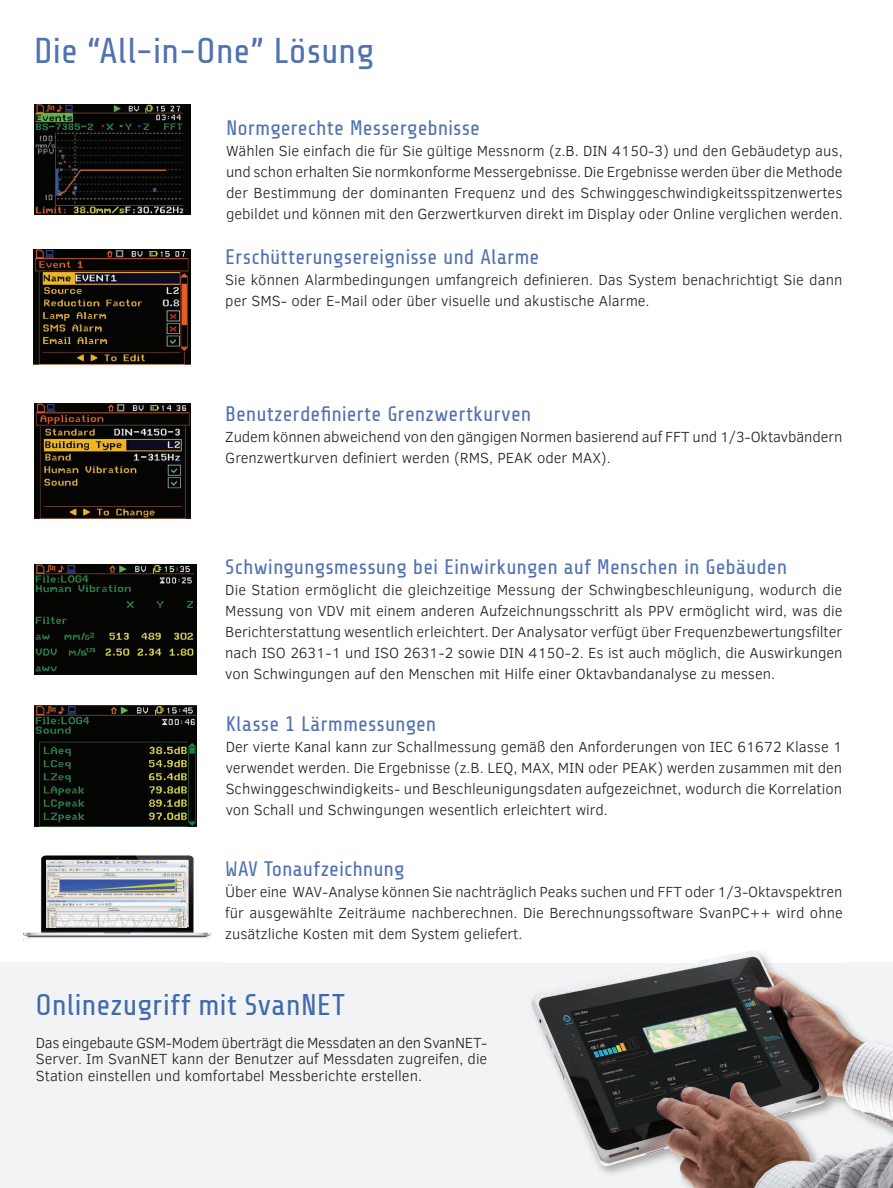
<style>
.page{position:relative;width:893px;height:1188px;background:#fff}
.page>*{position:absolute;margin:0;border:0;box-sizing:border-box;transform-origin:0 0}
.t1{font:36px "Share Tech";letter-spacing:-.005em;color:#5171b1}
.t2{font:30px "Share Tech";color:#416aad}
.t3{font:21px "Share Tech";letter-spacing:.005em;color:#5171b1}
.t4{font:300 15px/21px "Clear Sans";color:#231f20;text-align:justify}
</style>
<div class="page">
<div style="left:0;top:963px;width:893px;height:225px;background:#f2f3f4"></div>
<img style="left:23px;top:855px;width:188px;height:86px">
<img style="left:47px;top:861px;width:140px;height:66px">
<div style="left:528px;top:948px;width:365px;height:240px;background:#231f20;opacity:.36"></div>
<img style="left:531px;top:951px;width:362px;height:237px">
<img style="left:34px;top:105px;width:156px;height:109px">
<img style="left:34px;top:404px;width:156px;height:114px">
<img style="left:34px;top:250px;width:156px;height:114px">
<img style="left:34px;top:565px;width:162px;height:109px">
<img style="left:34px;top:706px;width:162px;height:120px">
<h1 class="t1" style="left:34px;top:31px;width:342px">Die “All-in-One” Lösung</h1>
<h3 class="t3" style="left:226px;top:116px;width:256px">Normgerechte Messergebnisse</h3>
<p class="t4" style="left:226px;top:140px;width:618px">Wählen Sie einfach die für Sie gültige Messnorm (z.B. DIN 4150-3) und den Gebäudetyp aus, und schon erhalten Sie normkonforme Messergebnisse. Die Ergebnisse werden über die Methode der Bestimmung der dominanten Frequenz und des Schwinggeschwindigkeitsspitzenwertes gebildet und können mit den Gerzwertkurven direkt im Display oder Online verglichen werden.</p>
<h3 class="t3" style="left:225px;top:246px;width:316px">Erschütterungsereignisse und Alarme</h3>
<p class="t4" style="left:225px;top:269px;width:619px">Sie können Alarmbedingungen umfangreich definieren. Das System benachrichtigt Sie dann per SMS- oder E-Mail oder über visuelle und akustische Alarme.</p>
<h3 class="t3" style="left:225px;top:402px;width:307px">Benutzerdefinierte Grenzwertkurven</h3>
<p class="t4" style="left:225px;top:426px;width:619px">Zudem können abweichend von den gängigen Normen basierend auf FFT und 1/3-Oktavbändern<br>Grenzwertkurven definiert werden (RMS, PEAK oder MAX).</p>
<h3 class="t3" style="left:225px;top:556px;width:563px">Schwingungsmessung bei Einwirkungen auf Menschen in Gebäuden</h3>
<p class="t4" style="left:225px;top:580px;width:619px">Die Station ermöglicht die gleichzeitige Messung der Schwingbeschleunigung, wodurch die Messung von VDV mit einem anderen Aufzeichnungsschritt als PPV ermöglicht wird, was die Berichterstattung wesentlich erleichtert. Der Analysator verfügt über Frequenzbewertungsfilter nach ISO 2631-1 und ISO 2631-2 sowie DIN 4150-2. Es ist auch möglich, die Auswirkungen von Schwingungen auf den Menschen mit Hilfe einer Oktavbandanalyse zu messen.</p>
<h3 class="t3" style="left:226px;top:713px;width:212px">Klasse 1 Lärmmessungen</h3>
<p class="t4" style="left:226px;top:737px;width:618px">Der vierte Kanal kann zur Schallmessung gemäß den Anforderungen von IEC 61672 Klasse 1 verwendet werden. Die Ergebnisse (z.B. LEQ, MAX, MIN oder PEAK) werden zusammen mit den Schwinggeschwindigkeits- und Beschleunigungsdaten aufgezeichnet, wodurch die Korrelation von Schall und Schwingungen wesentlich erleichtert wird.</p>
<h3 class="t3" style="left:225px;top:857px;width:181px">WAV Tonaufzeichnung</h3>
<p class="t4" style="left:225px;top:881px;width:619px">Über eine WAV-Analyse können Sie nachträglich Peaks suchen und FFT oder 1/3-Oktavspektren für ausgewählte Zeiträume nachberechnen. Die Berechnungssoftware SvanPC++ wird ohne zusätzliche Kosten mit dem System geliefert.</p>
<h2 class="t2" style="left:36px;top:988px;width:311px">Onlinezugriff mit SvanNET</h2>
<p class="t4" style="left:36px;top:1035px;width:453px;line-height:16.2px">Das eingebaute GSM-Modem überträgt die Messdaten an den SvanNET-Server. Im SvanNET kann der Benutzer auf Messdaten zugreifen, die Station einstellen und komfortabel Messberichte erstellen.</p>
</div>
